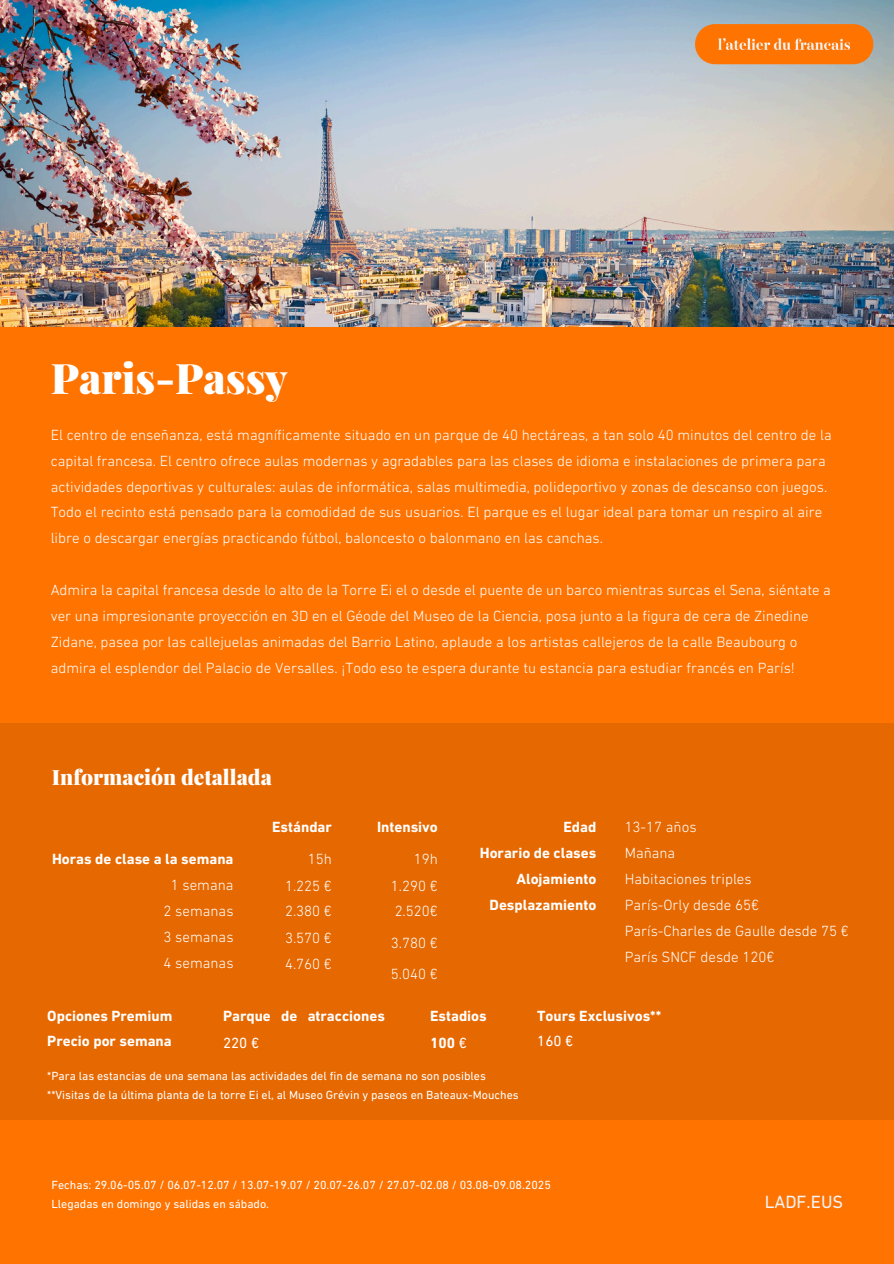
<style>
.page{position:relative;width:894px;height:1264px;background:#fff}
.page>*{position:absolute;margin:0;border:0;box-sizing:border-box;transform-origin:0 0}
.t1{font:900 42px "Playfair Display";color:#fff}
.t2{font:900 21px "Playfair Display";color:#fff}
.t3{font:18px "DIN Next LT Pro";color:#f4f3f4}
.t4{font:300 15px/25.8px "DIN Next LT Pro";color:#fff}
.t5{font:700 15px/25.8px "DIN Next LT Pro";color:#fff}
.t6{font:12px "DIN Next LT Pro";color:#fff}
.s1{font-weight:700}
.s2{font-weight:300}
.s3{font-weight:400}
</style>
<div class="page">
<img style="left:0;top:0;width:893px;height:327px">
<div style="left:0;top:327px;width:893px;height:396px;background:#ff7300"></div>
<div style="left:0;top:723px;width:893px;height:397px;background:#e66801"></div>
<svg style="left:694px;top:24px;width:179px;height:40px;background:#f8790f"></svg>
<img style="left:718px;top:39px;width:131px;height:10px">
<div style="left:0;top:1120px;width:893px;height:143px;background:#ff7300"></div>
<h1 class="t1" style="left:51px;top:349px;width:238px">Paris-Passy</h1>
<p class="t4" style="left:51px;top:423px;width:782px">El centro de enseñanza, está magníficamente situado en un parque de 40 hectáreas, a tan solo 40 minutos del centro de la capital francesa. El centro ofrece aulas modernas y agradables para las clases de idioma e instalaciones de primera para actividades deportivas y culturales: aulas de informática, salas multimedia, polideportivo y zonas de descanso con juegos.<br>Todo el recinto está pensado para la comodidad de sus usuarios. El parque es el lugar ideal para tomar un respiro al aire libre o descargar energías practicando fútbol, baloncesto o balonmano en las canchas.</p>
<p class="t4" style="left:51px;top:578px;width:781px">Admira la capital francesa desde lo alto de la Torre Ei el o desde el puente de un barco mientras surcas el Sena, siéntate a ver una impresionante proyección en 3D en el Géode del Museo de la Ciencia, posa junto a la figura de cera de Zinedine Zidane, pasea por las callejuelas animadas del Barrio Latino, aplaude a los artistas callejeros de la calle Beaubourg o admira el esplendor del Palacio de Versalles. ¡Todo eso te espera durante tu estancia para estudiar francés en París!</p>
<p class="t2" style="left:52px;top:762px;width:221px">Información detallada</p>
<h5 class="t4" style="left:52px;top:847px;width:183px;text-align:right"><span class="s1">Horas de clase a la semana<br></span>1 semana<br>2 semanas<br>3 semanas<br>4 semanas</h5>
<h5 class="t5" style="left:272px;top:812px;width:61px;line-height:31.5px;text-align:right">Estándar<br><span class="s2">15h</span></h5>
<h5 class="t4" style="left:285px;top:873px;width:48px;line-height:26.2px;text-align:justify">1.225 € 2.380 € 3.570 € 4.760 €</h5>
<h2 class="t5" style="left:377px;top:812px;width:62px;line-height:31.5px;text-align:right">Intensivo<br><span class="s2">19h</span></h2>
<h2 class="t4" style="left:391px;top:873px;width:48px">1.290 €<br>2.520€</h2>
<h2 class="t4" style="left:391px;top:928px;width:48px;line-height:31.5px">3.780 €<br>5.040 €</h2>
<h5 class="t5" style="left:479px;top:815px;width:118px;text-align:right">Edad<br>Horario de clases<br>Alojamiento<br>Desplazamiento</h5>
<h5 class="t4" style="left:624px;top:815px;width:225px">13-17 años<br>Mañana<br>Habitaciones triples<br>París-Orly desde 65€<br>París-Charles de Gaulle desde 75 €<br>París SNCF desde 120€</h5>
<h5 class="t5" style="left:47px;top:1003px;width:127px">Opciones Premium<br>Precio por semana</h5>
<h4 class="t5" style="left:223px;top:1003px;width:163px;line-height:27px">Parque de atracciones<br><span class="s3">220 €</span></h4>
<h5 class="t5" style="left:430px;top:1003px;width:58px;line-height:27px">Estadios<br>100 <span class="s3">€</span></h5>
<h4 class="t5" style="left:537px;top:1003px;width:125px">Tours Exclusivos**<br><span class="s3">160 €</span></h4>
<h5 class="t6" style="left:47px;top:1071px;width:440px">*Para las estancias de una semana las actividades del fin de semana no son posibles</h5>
<p class="t6" style="left:47px;top:1090px;width:473px">**Visitas de la última planta de la torre Ei el, al Museo Grévin y paseos en Bateaux-Mouches</p>
<h5 class="t6" style="left:51px;top:1180px;width:501px">Fechas: 29.06-05.07 / 06.07-12.07 / 13.07-19.07 / 20.07-26.07 / 27.07-02.08 / 03.08-09.08.2025</h5>
<h5 class="t6" style="left:51px;top:1199px;width:219px">Llegadas en domingo y salidas en sábado.</h5>
<p class="t3" style="left:764px;top:1194px;width:80px">LADF.EUS</p>
</div>
